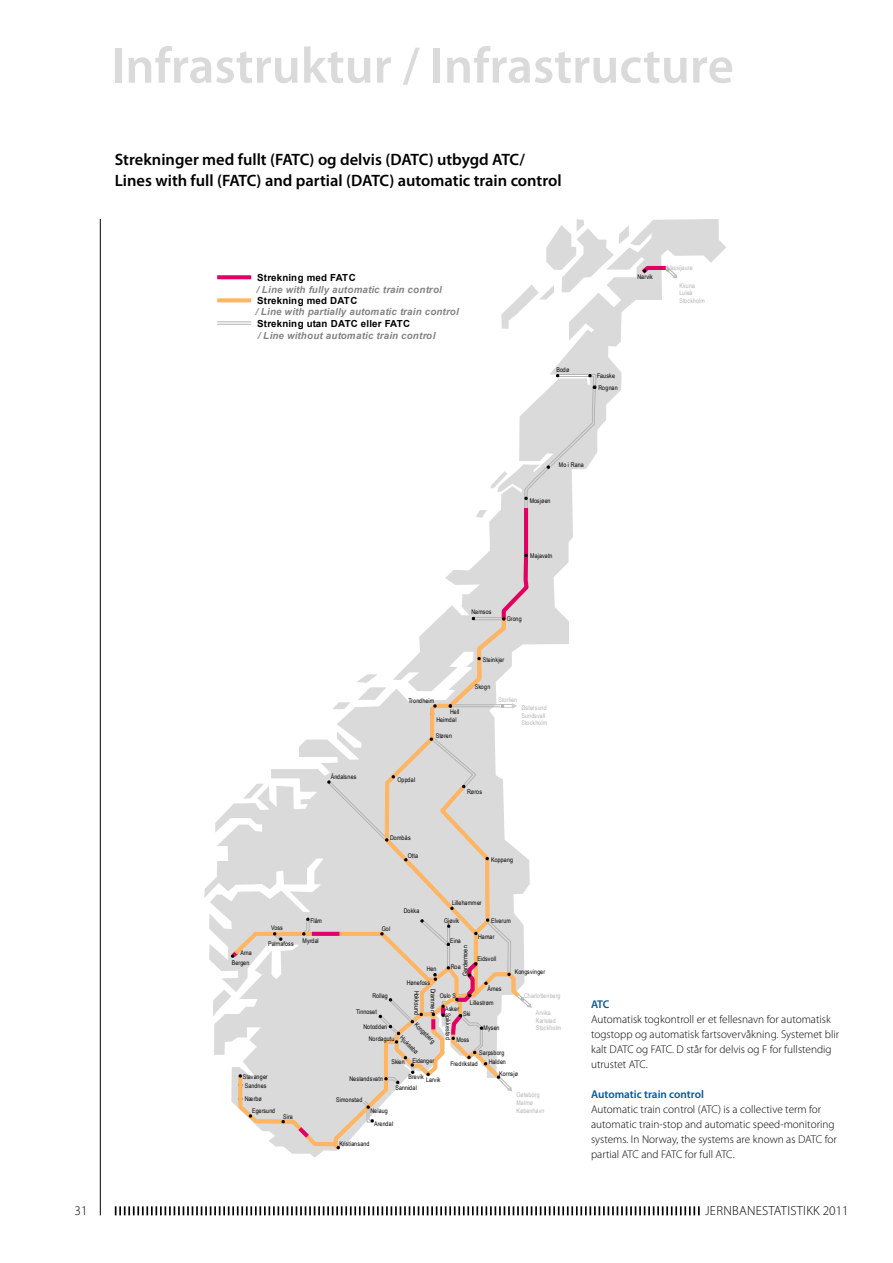
<style>
.page{position:relative;width:893px;height:1263px;background:#fff}
.page>*{position:absolute;margin:0;border:0;box-sizing:border-box;transform-origin:0 0}
.t1{font:600 51px "Myriad Pro";color:#dadada}
.t2{font:600 16.5px/21px "Myriad Pro";color:#000}
.t3{font:300 13.2px "Myriad Pro";letter-spacing:.02em;color:#000}
.t4{font:300 11.25px/15px "Myriad Pro";color:#000}
.t5{font:600 11.25px "Myriad Pro";color:#0058a2}
.t6{font:italic 700 9.75px "Arial";letter-spacing:.015em;color:#838383}
.t7{font:700 9.75px "Arial";letter-spacing:.015em;color:#000}
.t8{font:6.45px "Arial Narrow";letter-spacing:.015em;color:#000}
.t9{font:6.45px/7.6px "Arial Narrow";letter-spacing:.015em;color:#b4b4b4}
.t10{font:6.45px "Arial Narrow";letter-spacing:.045em;color:#000}
</style>
<div class="page">
<svg style="left:115px;top:1206px;width:585px;height:9px"></svg>
<hr style="left:100px;top:219px;width:1px;height:996px;background:#000">
<svg style="left:204px;top:219px;width:522px;height:836px"></svg>
<svg style="left:435px;top:374px;width:162px;height:333px"></svg>
<svg style="left:593px;top:385px;width:3px;height:4px"></svg>
<svg style="left:235px;top:1149px;width:226px;height:67px"></svg>
<svg style="left:547px;top:465px;width:3px;height:4px"></svg>
<svg style="left:637px;top:264px;width:41px;height:15px"></svg>
<svg style="left:588px;top:374px;width:4px;height:3px"></svg>
<svg style="left:227px;top:497px;width:305px;height:652px"></svg>
<svg style="left:217px;top:275px;width:34px;height:4px"></svg>
<svg style="left:217px;top:298px;width:34px;height:4px"></svg>
<hr style="left:217px;top:322px;width:34px;height:1px;background:#b4b4b4">
<hr style="left:217px;top:324px;width:34px;height:1px;background:#b4b4b4">
<h1 class="t1" style="left:112px;top:33px;width:624px">Infrastruktur / Infrastructure</h1>
<h2 class="t2" style="left:115px;top:149px;width:448px">Strekninger med fullt (FATC) og delvis (DATC) utbygd ATC/<br>Lines with full (FATC) and partial (DATC) automatic train control</h2>
<h3 class="t7" style="left:257px;top:271px;width:100px">Strekning med FATC</h3>
<h3 class="t7" style="left:257px;top:294px;width:102px">Strekning med DATC</h3>
<h3 class="t7" style="left:257px;top:317px;width:154px">Strekning utan DATC eller FATC</h3>
<h3 class="t6" style="left:256px;top:283px;width:187px">/ Line with fully automatic train control</h3>
<h3 class="t6" style="left:255px;top:305px;width:205px">/ Line with partially automatic train control</h3>
<h3 class="t6" style="left:258px;top:329px;width:179px">/ Line without automatic train control</h3>
<p class="t8" style="left:556px;top:365px;width:14px">Bodø</p>
<p class="t8" style="left:637px;top:272px;width:17px">Narvik</p>
<p class="t9" style="left:667px;top:264px;width:27px">Vassijaure</p>
<p class="t9" style="left:679px;top:281px;width:27px">Kiruna<br>Luleå<br>Stockholm</p>
<p class="t8" style="left:597px;top:371px;width:19px">Fauske</p>
<p class="t8" style="left:599px;top:383px;width:21px">Rognan</p>
<p class="t8" style="left:331px;top:772px;width:27px">Åndalsnes</p>
<p class="t8" style="left:240px;top:948px;width:13px">Arna</p>
<p class="t8" style="left:232px;top:958px;width:19px">Bergen</p>
<p class="t8" style="left:271px;top:923px;width:13px">Voss</p>
<p class="t8" style="left:268px;top:939px;width:27px">Palmafoss</p>
<p class="t8" style="left:310px;top:916px;width:13px">Flåm</p>
<p class="t8" style="left:303px;top:936px;width:18px">Myrdal</p>
<p class="t8" style="left:559px;top:460px;width:26px">Mo i Rana</p>
<p class="t8" style="left:530px;top:496px;width:22px">Mosjøen</p>
<p class="t8" style="left:530px;top:551px;width:23px">Majavatn</p>
<p class="t8" style="left:472px;top:607px;width:22px">Namsos</p>
<p class="t8" style="left:507px;top:614px;width:17px">Grong</p>
<p class="t8" style="left:408px;top:696px;width:27px">Trondheim</p>
<p class="t8" style="left:450px;top:707px;width:11px">Hell</p>
<p class="t8" style="left:436px;top:715px;width:22px">Heimdal</p>
<p class="t8" style="left:436px;top:731px;width:18px">Støren</p>
<p class="t8" style="left:483px;top:655px;width:23px">Steinkjer</p>
<p class="t8" style="left:475px;top:682px;width:17px">Skogn</p>
<p class="t9" style="left:499px;top:695px;width:20px">Storlien</p>
<p class="t9" style="left:522px;top:703px;width:27px">Østersund<br>Sundsvall<br>Stockholm</p>
<p class="t8" style="left:397px;top:775px;width:19px">Oppdal</p>
<p class="t8" style="left:467px;top:787px;width:16px">Røros</p>
<p class="t8" style="left:390px;top:833px;width:22px">Dombås</p>
<p class="t8" style="left:408px;top:851px;width:12px">Otta</p>
<p class="t8" style="left:491px;top:855px;width:23px">Koppang</p>
<p class="t8" style="left:382px;top:924px;width:10px">Gol</p>
<p class="t8" style="left:404px;top:906px;width:17px">Dokka</p>
<p class="t8" style="left:452px;top:897px;width:31px">Lillehammer</p>
<p class="t8" style="left:444px;top:916px;width:17px">Gjøvik</p>
<p class="t8" style="left:491px;top:916px;width:21px">Elverum</p>
<p class="t8" style="left:450px;top:936px;width:12px">Eina</p>
<p class="t8" style="left:478px;top:931px;width:18px">Hamar</p>
<p class="t10" style="left:460px;top:976px;width:32px;rotate:-90deg">Gardermoen</p>
<p class="t8" style="left:427px;top:963px;width:11px">Hen</p>
<p class="t8" style="left:451px;top:962px;width:11px">Roa</p>
<p class="t8" style="left:477px;top:954px;width:21px">Eidsvoll</p>
<p class="t8" style="left:515px;top:967px;width:32px">Kongsvinger</p>
<p class="t8" style="left:243px;top:1071px;width:26px">Stavanger</p>
<p class="t8" style="left:245px;top:1081px;width:23px">Sandnes</p>
<p class="t8" style="left:245px;top:1094px;width:19px">Nærbø</p>
<p class="t8" style="left:252px;top:1106px;width:25px">Egersund</p>
<p class="t8" style="left:283px;top:1112px;width:11px">Sira</p>
<p class="t8" style="left:407px;top:978px;width:25px">Hønefoss</p>
<p class="t8" style="left:487px;top:984px;width:15px">Årnes</p>
<p class="t8" style="left:438px;top:988px;width:26px;rotate:90deg">Drammen</p>
<p class="t8" style="left:422px;top:990px;width:26px;rotate:90deg">Hokksund</p>
<p class="t8" style="left:404px;top:1033px;width:25px;rotate:45deg">Hjuksebø</p>
<p class="t8" style="left:440px;top:991px;width:18px">Oslo S</p>
<p class="t8" style="left:372px;top:991px;width:17px">Rollag</p>
<p class="t8" style="left:470px;top:997px;width:25px">Lillestrøm</p>
<p class="t8" style="left:445px;top:1004px;width:15px">Asker</p>
<p class="t8" style="left:356px;top:1007px;width:22px">Tinnoset</p>
<p class="t8" style="left:463px;top:1009px;width:9px">Ski</p>
<p class="t8" style="left:453px;top:1013px;width:28px;rotate:90deg">Spikkestad</p>
<p class="t8" style="left:419px;top:1020px;width:28px;rotate:45deg">Kongsberg</p>
<p class="t8" style="left:364px;top:1022px;width:25px">Notodden</p>
<p class="t8" style="left:484px;top:1023px;width:17px">Mysen</p>
<p class="t8" style="left:369px;top:1034px;width:27px">Nordagutu</p>
<p class="t8" style="left:456px;top:1035px;width:14px">Moss</p>
<p class="t8" style="left:479px;top:1048px;width:27px">Sarpsborg</p>
<p class="t8" style="left:391px;top:1056px;width:15px">Skien</p>
<p class="t8" style="left:412px;top:1056px;width:24px">Eidanger</p>
<p class="t8" style="left:450px;top:1059px;width:29px">Fredrikstad</p>
<p class="t8" style="left:489px;top:1057px;width:19px">Halden</p>
<p class="t9" style="left:524px;top:992px;width:38px">Charlottenberg</p>
<p class="t9" style="left:536px;top:1009px;width:27px">Arvika<br>Karlstad<br>Stockholm</p>
<p class="t8" style="left:350px;top:1074px;width:35px">Neslandsvatn</p>
<p class="t8" style="left:336px;top:1095px;width:28px">Simonstad</p>
<p class="t8" style="left:371px;top:1106px;width:19px">Nelaug</p>
<p class="t8" style="left:409px;top:1072px;width:17px">Brevik</p>
<p class="t8" style="left:426px;top:1075px;width:16px">Larvik</p>
<p class="t8" style="left:396px;top:1083px;width:23px">Sannidal</p>
<p class="t8" style="left:374px;top:1118px;width:20px">Arendal</p>
<p class="t8" style="left:339px;top:1139px;width:32px">Kristiansand</p>
<p class="t8" style="left:499px;top:1069px;width:20px">Kornsjø</p>
<p class="t9" style="left:516px;top:1091px;width:30px">Gøteborg<br>Malmø<br>København</p>
<h3 class="t5" style="left:591px;top:997px;width:20px">ATC</h3>
<h3 class="t4" style="left:591px;top:1011px;width:250px">Automatisk togkontroll er et fellesnavn for automatisk togstopp og automatisk fartsovervåkning. Systemet blir kalt DATC og FATC. D står for delvis og F for fullstendig utrustet ATC.</h3>
<h3 class="t5" style="left:591px;top:1087px;width:114px">Automatic train control</h3>
<h3 class="t4" style="left:591px;top:1101px;width:247px">Automatic train control (ATC) is a collective term for automatic train-stop and automatic speed-monitoring systems. In Norway, the systems are known as DATC for partial ATC and FATC for full ATC.</h3>
<h3 class="t3" style="left:75px;top:1203px;width:14px">31</h3>
<h3 class="t3" style="left:705px;top:1203px;width:145px">Jernbanestatistikk 2011</h3>
</div>
